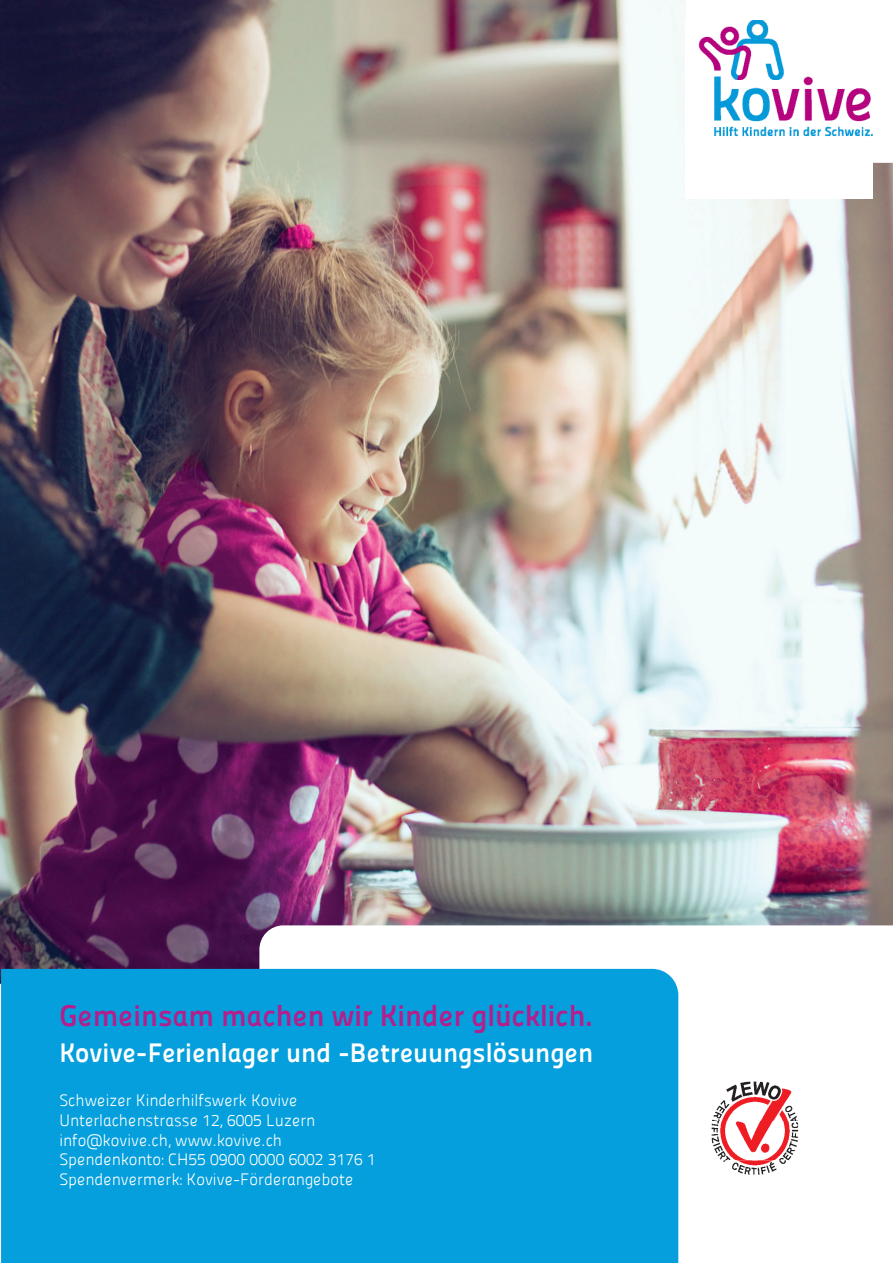
<style>
.page{position:relative;width:893px;height:1263px;background:#fff}
.page>*{position:absolute;margin:0;border:0;box-sizing:border-box;transform-origin:0 0}
._1_Titel_rot{font:30px "Panefresco 750 wt";color:#b41e8d}
._1_Titel_rot-2{font:27px "Panefresco 750 wt";color:#fff}
.t1{font:16.5px "Panefresco 250 wt";color:#fff}
</style>
<div class="page">
<img style="left:0;top:0;width:893px;height:984px">
<svg style="left:259px;top:925px;width:634px;height:338px"></svg>
<div style="left:1px;top:969px;width:677px;height:294px;background:#049fdc"></div>
<svg style="left:686px;top:0;width:207px;height:163px"></svg>
<img style="left:686px;top:20px;width:186px;height:179px">
<img style="left:712px;top:1081px;width:86px;height:79px">
<img style="left:719px;top:1160px;width:78px;height:14px">
<p class="_1_Titel_rot" style="left:59px;top:992px;width:535px">Gemeinsam machen wir Kinder glücklich.</p>
<p class="_1_Titel_rot-2" style="left:59px;top:1032px;width:535px">Kovive-Ferienlager und -Betreuungslösungen</p>
<p class="t1" style="left:59px;top:1088px;width:240px">Schweizer Kinderhilfswerk Kovive</p>
<p class="t1" style="left:59px;top:1108px;width:257px">Unterlachenstrasse 12, 6005 Luzern</p>
<p class="t1" style="left:59px;top:1128px;width:224px">info@kovive.ch, www.kovive.ch</p>
<p class="t1" style="left:59px;top:1147px;width:318px">Spendenkonto: CH55 0900 0000 6002 3176 1</p>
<p class="t1" style="left:59px;top:1167px;width:296px">Spendenvermerk: Kovive-Förderangebote</p>
</div>
